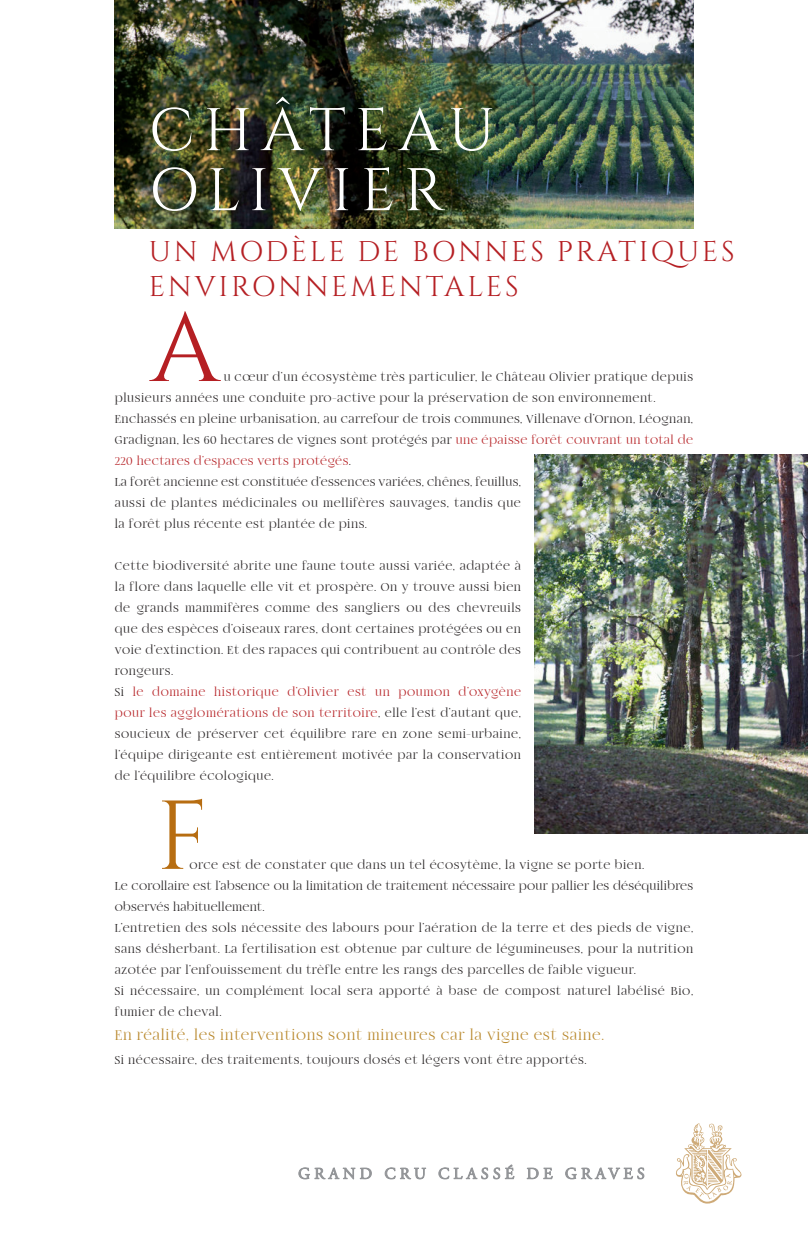
<style>
.page{position:relative;width:808px;height:1255px;background:#fff}
.page>*{position:absolute;margin:0;border:0;box-sizing:border-box;transform-origin:0 0}
.t1{font:97.5px "Cinzel";color:#b51f23}
.t2{font:97.5px "Cinzel";color:#b76d11}
.t3{font:60px/60px "Cinzel";letter-spacing:.15em;color:#fff}
.t4{font:28.5px/34.5px "Cinzel";letter-spacing:.09em;color:#b51f23}
.t5{font:16.5px "Fogtwo No 5";letter-spacing:.045em;color:#b8872a}
.t6{font:13.5px/21px "Fogtwo No 5";letter-spacing:.045em;color:#231f20}
.s1{color:#b51f23}
</style>
<div class="page">
<svg style="left:299px;top:1167px;width:73px;height:12px"></svg>
<svg style="left:385px;top:1167px;width:41px;height:12px"></svg>
<svg style="left:439px;top:1164px;width:75px;height:15px"></svg>
<svg style="left:527px;top:1167px;width:11px;height:11px"></svg>
<svg style="left:544px;top:1167px;width:9px;height:11px"></svg>
<svg style="left:565px;top:1167px;width:79px;height:12px"></svg>
<svg style="left:676px;top:1123px;width:65px;height:80px"></svg>
<img style="left:115px;top:0;width:578px;height:229px">
<img style="left:535px;top:454px;width:273px;height:379px">
<h2 class="t3" style="left:149px;top:103px;width:348px">CHÂTEAU<br>OLIVIER</h2>
<h3 class="t4" style="left:149px;top:235px;width:587px">UN MODÈLE DE BONNES PRATIQUES<br>ENVIRONNEMENTALES</h3>
<h1 class="t1" style="left:150px;top:293px;width:71px">A</h1>
<p class="t6" style="left:115px;top:367px;width:580px;text-indent:109px">u cœur d’un écosystème très particulier, le Château Olivier pratique depuis plusieurs années une conduite pro-active pour la préservation de son environnement.<br>Enchassés en pleine urbanisation, au carrefour de trois communes, Villenave d’Ornon, Léognan, Gradignan, les 60 hectares de vignes sont protégés par <span class="s1">une épaisse forêt couvrant un total de 220 hectares d’espaces verts protégés</span>.<br>La forêt ancienne est constituée d’essences variées, chênes, feuillus,<br>aussi de plantes médicinales ou mellifères sauvages, tandis que<br>la forêt plus récente est plantée de pins.</p>
<p class="t6" style="left:115px;top:556px;width:408px">Cette biodiversité abrite une faune toute aussi variée, adaptée à la flore dans laquelle elle vit et prospère. On y trouve aussi bien de grands mammifères comme des sangliers ou des chevreuils que des espèces d’oiseaux rares, dont certaines protégées ou en voie d’extinction. Et des rapaces qui contribuent au contrôle des rongeurs.<br>Si <span class="s1">le domaine historique d’Olivier est un poumon d’oxygène pour les agglomérations de son territoire</span>, elle l’est d’autant que, soucieux de préserver cet équilibre rare en zone semi-urbaine, l’équipe dirigeante est entièrement motivée par la conservation de l’équilibre écologique.</p>
<h1 class="t2" style="left:156px;top:780px;width:54px">F</h1>
<p class="t6" style="left:115px;top:854px;width:580px;text-indent:75px">orce est de constater que dans un tel écosytème, la vigne se porte bien.<br>Le corollaire est l’absence ou la limitation de traitement nécessaire pour pallier les déséquilibres observés habituellement.<br>L’entretien des sols nécessite des labours pour l’aération de la terre et des pieds de vigne, sans désherbant. La fertilisation est obtenue par culture de légumineuses, pour la nutrition azotée par l’enfouissement du trèfle entre les rangs des parcelles de faible vigueur.<br>Si nécessaire, un complément local sera apporté à base de compost naturel labélisé Bio, fumier de cheval.</p>
<p class="t5" style="left:115px;top:1027px;width:491px">En réalité, les interventions sont mineures car la vigne est saine.</p>
<p class="t6" style="left:115px;top:1049px;width:473px">Si nécessaire, des traitements, toujours dosés et légers vont être apportés.</p>
</div>
